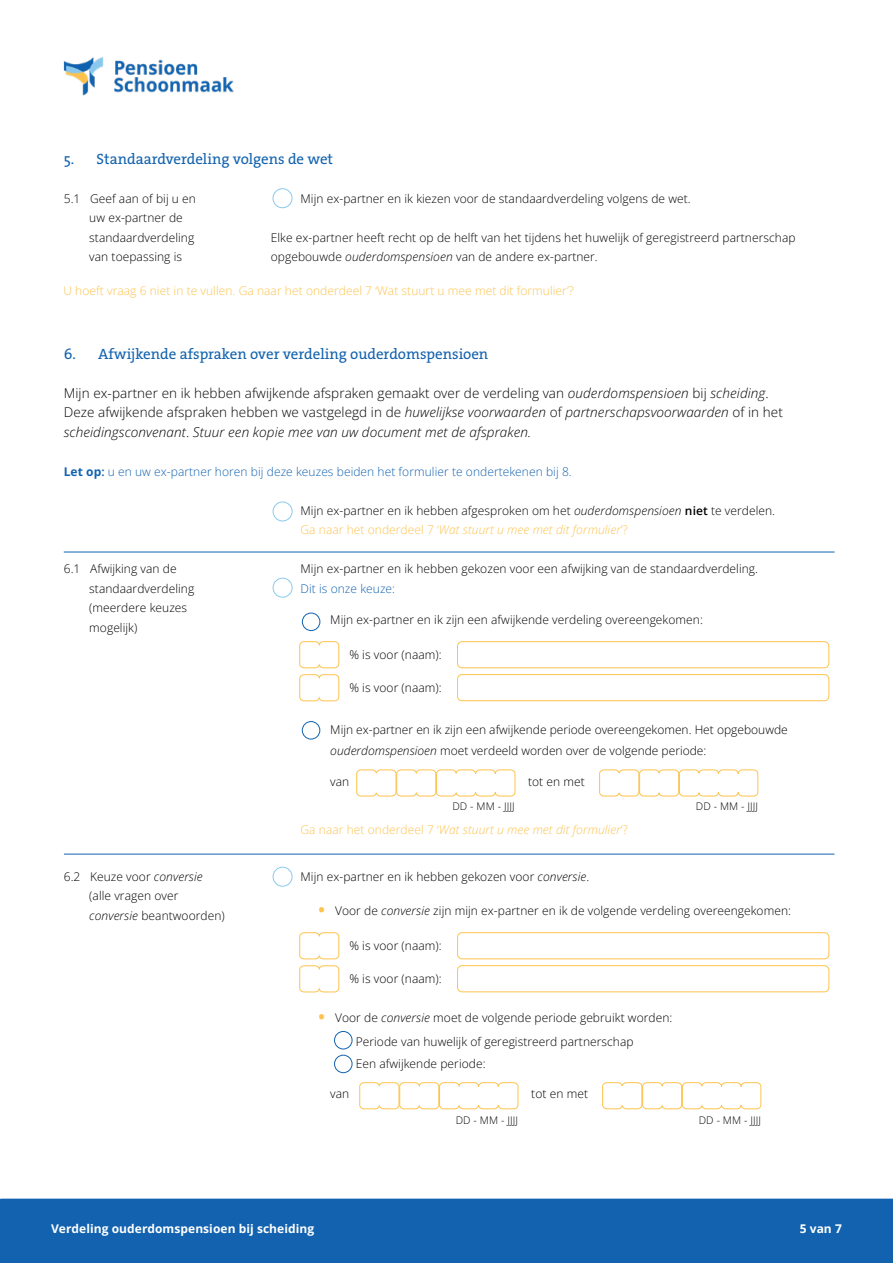
<style>
.page{position:relative;width:893px;height:1263px;background:#fff}
.page>*{position:absolute;margin:0;border:0;box-sizing:border-box;transform-origin:0 0}
.t1{font:15px "The Serif HP5 Plain";color:#1262af}
.t2{font:italic 13.5px/19.5px "Open Sans";letter-spacing:.005em;color:#000}
.t3{font:300 12px/19.5px "Open Sans";letter-spacing:.005em;color:#000}
.t4{font:300 12px "Open Sans";letter-spacing:.005em;color:#1262af}
.t5{font:300 12px "Open Sans";letter-spacing:.005em;color:#fec34e}
.t6{font:italic 12px "Open Sans";letter-spacing:.005em;color:#fec34e}
.t7{font:700 12px "Open Sans";letter-spacing:.005em;color:#fff}
.t8{font:300 10.5px "Open Sans";letter-spacing:.01em;color:#000}
.s1{font-weight:400;font-style:italic}
.s2{font-weight:300;font-style:normal}
.s3{font-weight:700}
.s4{font-weight:600}
.s5{color:#fec34e}
.s6{font-weight:400;font-style:italic;color:#fec34e}
.s7{font-weight:400;font-size:22.5px;color:#fec34e}
</style>
<div class="page">
<img style="left:63px;top:57px;width:171px;height:39px">
<div style="left:0;top:1199px;width:893px;height:64px;background:#1262af"></div>
<div style="left:457px;top:641px;width:372px;height:27px;border:1px solid #fec34e;border-radius:5px"></div>
<hr style="left:64px;top:552px;width:770px;height:1px;background:#1262af">
<hr style="left:64px;top:854px;width:770px;height:1px;background:#1262af">
<svg style="left:356px;top:769px;width:160px;height:28px"></svg>
<svg style="left:359px;top:1082px;width:160px;height:27px"></svg>
<svg style="left:599px;top:769px;width:160px;height:28px"></svg>
<svg style="left:602px;top:1082px;width:160px;height:27px"></svg>
<svg style="left:299px;top:674px;width:41px;height:28px"></svg>
<svg style="left:299px;top:641px;width:41px;height:27px"></svg>
<svg style="left:299px;top:932px;width:41px;height:61px"></svg>
<div style="left:334px;top:1031px;width:18px;height:18px;border:1px solid #1262af;border-radius:50%"></div>
<div style="left:334px;top:1055px;width:18px;height:18px;border:1px solid #1262af;border-radius:50%"></div>
<div style="left:273px;top:867px;width:19px;height:19px;border:1px solid #8bc9ee;border-radius:50%"></div>
<div style="left:273px;top:578px;width:19px;height:19px;border:1px solid #8bc9ee;border-radius:50%"></div>
<div style="left:273px;top:502px;width:19px;height:19px;border:1px solid #8bc9ee;border-radius:50%"></div>
<div style="left:302px;top:721px;width:18px;height:18px;border:1px solid #1262af;border-radius:50%"></div>
<div style="left:302px;top:613px;width:18px;height:18px;border:1px solid #1262af;border-radius:50%"></div>
<div style="left:273px;top:188px;width:19px;height:20px;border:1px solid #8bc9ee;border-radius:50%"></div>
<div style="left:457px;top:674px;width:372px;height:27px;border:1px solid #fec34e;border-radius:5px"></div>
<div style="left:457px;top:932px;width:372px;height:27px;border:1px solid #fec34e;border-radius:5px"></div>
<div style="left:457px;top:965px;width:372px;height:27px;border:1px solid #fec34e;border-radius:5px"></div>
<p class="t1" style="left:64px;top:149px;width:271px">5. Standaardverdeling volgens de wet</p>
<p class="t3" style="left:89px;top:188px;width:108px;text-indent:-26px">5.1 Geef aan of bij u en uw ex-partner de standaardverdeling van toepassing is</p>
<p class="t3" style="left:301px;top:188px;width:392px">Mijn ex-partner en ik kiezen voor de standaardverdeling volgens de wet.</p>
<p class="t3" style="left:271px;top:227px;width:526px">Elke ex-partner heeft recht op de helft van het tijdens het huwelijk of geregistreerd partnerschap opgebouwde <span class="s1">ouderdomspensioen</span> van de andere ex-partner.</p>
<p class="t5" style="left:63px;top:282px;width:512px">U hoeft vraag 6 niet in te vullen. Ga naar het onderdeel 7 ‘Wat stuurt u mee met dit formulier’?</p>
<p class="t1" style="left:64px;top:344px;width:426px">6. Afwijkende afspraken over verdeling ouderdomspensioen</p>
<p class="t2" style="left:64px;top:383px;width:721px"><span class="s2">Mijn ex-partner en ik hebben afwijkende afspraken gemaakt over de verdeling van</span> ouderdomspensioen <span class="s2">bij</span> scheiding<span class="s2">.<br>Deze afwijkende afspraken hebben we vastgelegd in de</span> huwelijkse voorwaarden <span class="s2">of</span> partnerschapsvoorwaarden <span class="s2">of in het </span>scheidingsconvenant<span class="s2">.</span> Stuur een kopie mee van uw document met de afspraken.</p>
<p class="t4" style="left:64px;top:463px;width:509px"><span class="s3">Let op</span><span class="s4">:</span> u en uw ex-partner horen bij deze keuzes beiden het formulier te ondertekenen bij 8.</p>
<p class="t3" style="left:89px;top:559px;width:106px;text-indent:-26px">6.1 Afwijking van de standaardverdeling (meerdere keuzes mogelijk)</p>
<p class="t3" style="left:89px;top:866px;width:137px;text-indent:-26px">6.2 Keuze voor <span class="s1">conversie </span>(alle vragen over <span class="s1">conversie</span> beantwoorden)</p>
<p class="t3" style="left:301px;top:500px;width:476px">Mijn ex-partner en ik hebben afgesproken om het <span class="s1">ouderdomspensioen</span> <span class="s4">niet</span> te verdelen.<br><span class="s5">Ga naar het onderdeel 7 ‘</span><span class="s6">Wat stuurt u mee met dit formulier</span><span class="s5">’?</span></p>
<p class="t3" style="left:301px;top:559px;width:459px">Mijn ex-partner en ik hebben gekozen voor een afwijking van de standaardverdeling.</p>
<p class="t4" style="left:301px;top:580px;width:96px">Dit is onze keuze:</p>
<p class="t3" style="left:330px;top:610px;width:374px">Mijn ex-partner en ik zijn een afwijkende verdeling overeengekomen:</p>
<p class="t3" style="left:349px;top:644px;width:94px">% is voor (naam):</p>
<p class="t3" style="left:349px;top:677px;width:94px">% is voor (naam):</p>
<p class="t3" style="left:330px;top:719px;width:459px;line-height:21px">Mijn ex-partner en ik zijn een afwijkende periode overeengekomen. Het opgebouwde <span class="s1">ouderdomspensioen</span> moet verdeeld worden over de volgende periode:</p>
<p class="t3" style="left:330px;top:772px;width:21px">van</p>
<p class="t3" style="left:528px;top:772px;width:58px">tot en met</p>
<p class="t8" style="left:452px;top:799px;width:64px">DD - MM - JJJJ</p>
<p class="t8" style="left:696px;top:799px;width:64px">DD - MM - JJJJ</p>
<p class="t6" style="left:301px;top:822px;width:329px"><span class="s2">Ga naar het onderdeel 7 ‘</span>Wat stuurt u mee met dit formulier<span class="s2">’?</span></p>
<p class="t3" style="left:301px;top:866px;width:290px">Mijn ex-partner en ik hebben gekozen voor <span class="s1">conversie</span>.</p>
<p class="t3" style="left:318px;top:901px;width:475px"><span class="s7">•</span> Voor de <span class="s1">conversie</span> zijn mijn ex-partner en ik de volgende verdeling overeengekomen:</p>
<p class="t3" style="left:349px;top:935px;width:94px">% is voor (naam):</p>
<p class="t3" style="left:349px;top:968px;width:94px">% is voor (naam):</p>
<p class="t3" style="left:318px;top:1005px;width:356px;line-height:24px;text-align:center"><span class="s7">•</span> Voor de <span class="s1">conversie</span> moet de volgende periode gebruikt worden:<br>Periode van huwelijk of geregistreerd partnerschap</p>
<p class="t3" style="left:356px;top:1054px;width:131px">Een afwijkende periode:</p>
<p class="t3" style="left:330px;top:1084px;width:21px">van</p>
<p class="t3" style="left:531px;top:1084px;width:58px">tot en met</p>
<p class="t8" style="left:456px;top:1113px;width:64px">DD - MM - JJJJ</p>
<p class="t8" style="left:699px;top:1113px;width:64px">DD - MM - JJJJ</p>
<p class="t7" style="left:51px;top:1220px;width:265px">Verdeling ouderdomspensioen bij scheiding</p>
<p class="t7" style="left:800px;top:1220px;width:44px">5 van 7</p>
</div>
